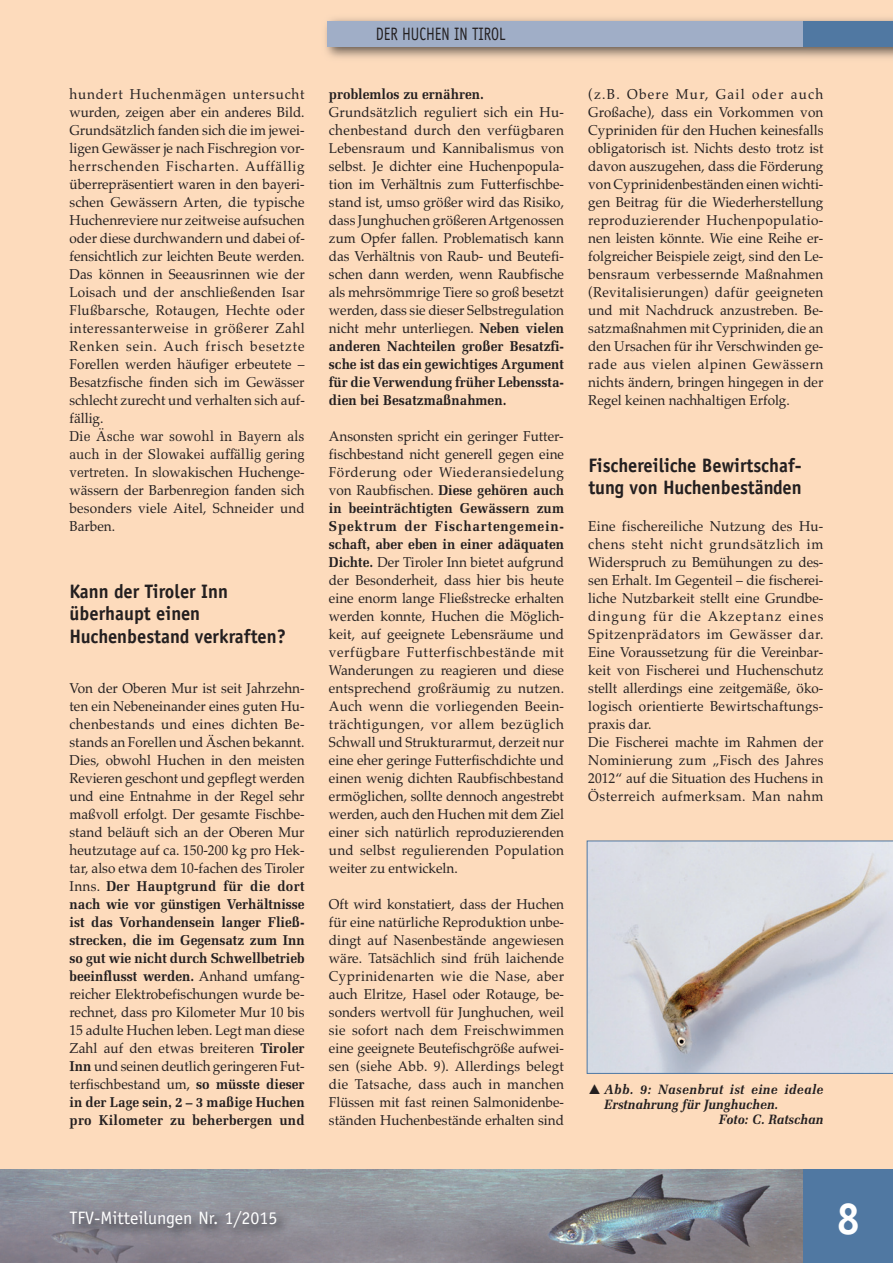
<style>
.page{position:relative;width:893px;height:1263px;background:#fddbbc}
.page>*{position:absolute;margin:0;border:0;box-sizing:border-box;transform-origin:0 0}
.t1{font:700 45px "Officina Sans";color:#fff;scale:.9 1}
.t2{font:700 19.5px/22.5px "Officina Sans";color:#231f20;scale:.95 1}
.t3{font:18px "Officina Sans";color:#fff}
.t4{font:18px "Officina Sans";color:#231f20;scale:.8 1}
.t5{font:14.25px/18px "Palatino";color:#231f20;text-align:justify;scale:.95 1}
.t6{font:700 14.25px/18px "Melior";color:#231f20;text-align:justify;scale:.95 1}
.t7{font:14.25px/18px "Melior";color:#231f20;scale:.95 1}
.t8{font:700 14.25px/18px "Melior";letter-spacing:.02em;color:#231f20;scale:.95 1}
.t9{font:italic 700 13.5px "Melior";color:#231f20;scale:.93 1}
.t10{font:italic 700 13.5px "Melior";letter-spacing:.025em;color:#231f20;scale:.93 1}
.s1{font-family:"Melior"}
.s2{font-family:"Palatino";font-weight:400}
.s3{font-family:"Melior";font-weight:700}
</style>
<div class="page">
<div style="left:804px;top:1169px;width:89px;height:94px;background:#5078a2"></div>
<img style="left:61px;top:1169px;width:743px;height:94px">
<div style="left:327px;top:21px;width:566px;height:26px;background:#a0aec7"></div>
<div style="left:804px;top:21px;width:89px;height:26px;background:#5078a2"></div>
<svg style="left:587px;top:841px;width:306px;height:233px;background:#caccd4"></svg>
<p class="t5" style="left:70px;top:87px;width:249px">hundert Huchenmägen untersucht wurden, zeigen aber ein anderes Bild.<br>Grundsätzlich fanden sich die im jewei&shy;ligen Gewässer je nach Fischregion vor&shy;herrschenden Fischarten. Auffällig überrepräsentiert waren in den bayeri&shy;schen Gewässern Arten, die typische Huchenreviere nur zeitweise aufsuchen oder diese durchwandern und dabei of&shy;fensichtlich zur leichten Beute werden.<br>Das können in Seeausrinnen wie der Loisach und der anschließenden Isar Flußbarsche, Rotaugen, Hechte oder interessanterweise in größerer Zahl Renken sein. Auch frisch besetzte Forellen werden häufiger erbeutete – Besatzfische finden sich im Gewässer schlecht zurecht und verhalten sich auf&shy;fällig.</p>
<p class="t7" style="left:70px;top:428px;width:249px">Die Äsche war sowohl in Bayern als auch in der Slowakei auffällig gering</p>
<p class="t5" style="left:70px;top:465px;width:249px"><span class="s1">vertreten.</span> In slowakischen Huchenge&shy;wässern der Barbenregion fanden sich besonders viele Aitel, Schneider und Barben.</p>
<h2 class="t2" style="left:70px;top:582px;width:229px">Kann der Tiroler Inn überhaupt einen<br>Huchenbestand verkraften?</h2>
<p class="t5" style="left:70px;top:681px;width:249px">Von der Oberen Mur ist seit Jahrzehn&shy;ten ein Nebeneinander eines guten Hu&shy;chenbestands und eines dichten Be&shy;stands an Forellen und Äschen bekannt.<br>Dies, obwohl Huchen in den meisten Revieren geschont und gepflegt werden und eine Entnahme in der Regel sehr maßvoll erfolgt. Der gesamte Fischbe&shy;stand beläuft sich an der Oberen Mur heutzutage auf ca. 150-200 kg pro Hek&shy;tar, also etwa dem 10-fachen des Tiroler</p>
<p class="t6" style="left:70px;top:878px;width:249px"><span class="s2">Inns.</span> Der Hauptgrund für die dort nach wie vor günstigen Verhältnisse ist das Vorhandensein langer Fließ&shy;strecken, die im Gegensatz zum Inn so gut wie nicht durch Schwellbetrieb beeinflusst werden. <span class="s2">Anhand umfang-</span></p>
<p class="t5" style="left:70px;top:987px;width:249px">reicher Elektrobefischungen wurde be&shy;rechnet, dass pro Kilometer Mur 10 bis 15 adulte Huchen leben. Legt man diese Zahl auf den etwas breiteren <span class="s3">Tiroler Inn</span> und seinen deutlich geringeren Fut&shy;terfischbestand um, <span class="s3">so müsste dieser</span></p>
<p class="t8" style="left:70px;top:1094px;width:249px">in der Lage sein, 2 – 3 maßige Huchen pro Kilometer zu beherbergen und</p>
<p class="t4" style="left:376px;top:27px;width:164px">DER HUCHEN IN TIROL</p>
<p class="t6" style="left:329px;top:86px;width:165px">problemlos zu ernähren.</p>
<p class="t5" style="left:329px;top:105px;width:249px">Grundsätzlich reguliert sich ein Hu&shy;chenbestand durch den verfügbaren Lebensraum und Kannibalismus von selbst. Je dichter eine Huchenpopula&shy;tion im Verhältnis zum Futterfischbe&shy;stand ist, umso größer wird das Risiko, dass Junghuchen größeren Artgenossen zum Opfer fallen. Problematisch kann das Verhältnis von Raub- und Beutefi&shy;schen dann werden, wenn Raubfische als mehrsömmrige Tiere so groß besetzt werden, dass sie dieser Selbstregulation nicht mehr unterliegen. <span class="s3">Neben vielen</span></p>
<p class="t6" style="left:329px;top:338px;width:249px">anderen Nachteilen großer Besatzfi&shy;sche ist das ein gewichtiges Argument für die Verwendung früher Lebenssta&shy;dien bei Besatzmaßnahmen.</p>
<p class="t5" style="left:329px;top:429px;width:249px">Ansonsten spricht ein geringer Futter&shy;fischbestand nicht generell gegen eine Förderung oder Wiederansiedelung</p>
<p class="t6" style="left:329px;top:482px;width:249px"><span class="s2">von Raubfischen.</span> Diese gehören auch in beeinträchtigten Gewässern zum Spektrum der Fischartengemein&shy;schaft, aber eben in einer adäquaten</p>
<p class="t5" style="left:329px;top:555px;width:249px"><span class="s3">Dichte.</span> Der Tiroler Inn bietet aufgrund der Besonderheit, dass hier bis heute eine enorm lange Fließstrecke erhalten werden konnte, Huchen die Möglich&shy;keit, auf geeignete Lebensräume und verfügbare Futterfischbestände mit Wanderungen zu reagieren und diese entsprechend großräumig zu nutzen.<br>Auch wenn die vorliegenden Beein&shy;trächtigungen, vor allem bezüglich Schwall und Strukturarmut, derzeit nur eine eher geringe Futterfischdichte und einen wenig dichten Raubfischbestand ermöglichen, sollte dennoch angestrebt werden, auch den Huchen mit dem Ziel einer sich natürlich reproduzierenden und selbst regulierenden Population weiter zu entwickeln.</p>
<p class="t5" style="left:329px;top:896px;width:249px">Oft wird konstatiert, dass der Huchen für eine natürliche Reproduktion unbe&shy;dingt auf Nasenbestände angewiesen wäre. Tatsächlich sind früh laichende Cyprinidenarten wie die Nase, aber auch Elritze, Hasel oder Rotauge, be&shy;sonders wertvoll für Junghuchen, weil sie sofort nach dem Freischwimmen eine geeignete Beutefischgröße aufwei&shy;sen (siehe Abb. 9). Allerdings belegt die Tatsache, dass auch in manchen Flüssen mit fast reinen Salmonidenbe&shy;ständen Huchenbestände erhalten sind</p>
<p class="t5" style="left:588px;top:86px;width:249px">(z.B. Obere Mur, Gail oder auch Großache), dass ein Vorkommen von Cypriniden für den Huchen keinesfalls obligatorisch ist. Nichts desto trotz ist davon auszugehen, dass die Förderung von Cyprinidenbeständen einen wichti&shy;gen Beitrag für die Wiederherstellung reproduzierender Huchenpopulatio&shy;nen leisten könnte. Wie eine Reihe er&shy;folgreicher Beispiele zeigt, sind den Le&shy;bensraum verbessernde Maßnahmen (Revitalisierungen) dafür geeigneten und mit Nachdruck anzustreben. Be&shy;satzmaßnahmen mit Cypriniden, die an den Ursachen für ihr Verschwinden ge&shy;rade aus vielen alpinen Gewässern nichts ändern, bringen hingegen in der Regel keinen nachhaltigen Erfolg.</p>
<h2 class="t2" style="left:588px;top:456px;width:226px">Fischereiliche Bewirtschaf&shy;tung von Huchenbeständen</h2>
<p class="t5" style="left:588px;top:519px;width:249px;text-align:left">Eine fischereiliche Nutzung des Hu&shy;chens steht nicht grundsätzlich im Widerspruch zu Bemühungen zu des&shy;sen Erhalt. Im Gegenteil – die fischerei&shy;liche Nutzbarkeit stellt eine Grundbe&shy;dingung für die Akzeptanz eines Spitzenprädators im Gewässer dar.<br>Eine Voraussetzung für die Vereinbar&shy;keit von Fischerei und Huchenschutz stellt allerdings eine zeitgemäße, öko&shy;logisch orientierte Bewirtschaftungs&shy;praxis dar.<br>Die Fischerei machte im Rahmen der Nominierung zum „Fisch des Jahres 2012“ auf die Situation des Huchens in Österreich aufmerksam. Man nahm</p>
<p class="t10" style="left:604px;top:1084px;width:237px">Abb. 9: Nasenbrut ist eine ideale</p>
<p class="t9" style="left:604px;top:1098px;width:189px">Erstnahrung für Junghuchen.</p>
<p class="t9" style="left:719px;top:1113px;width:114px">Foto: C. Ratschan</p>
<p class="t3" style="left:70px;top:1211px;width:209px">TFV-Mitteilungen Nr. 1/2015</p>
<h1 class="t1" style="left:837px;top:1202px;width:27px">8</h1>
</div>
